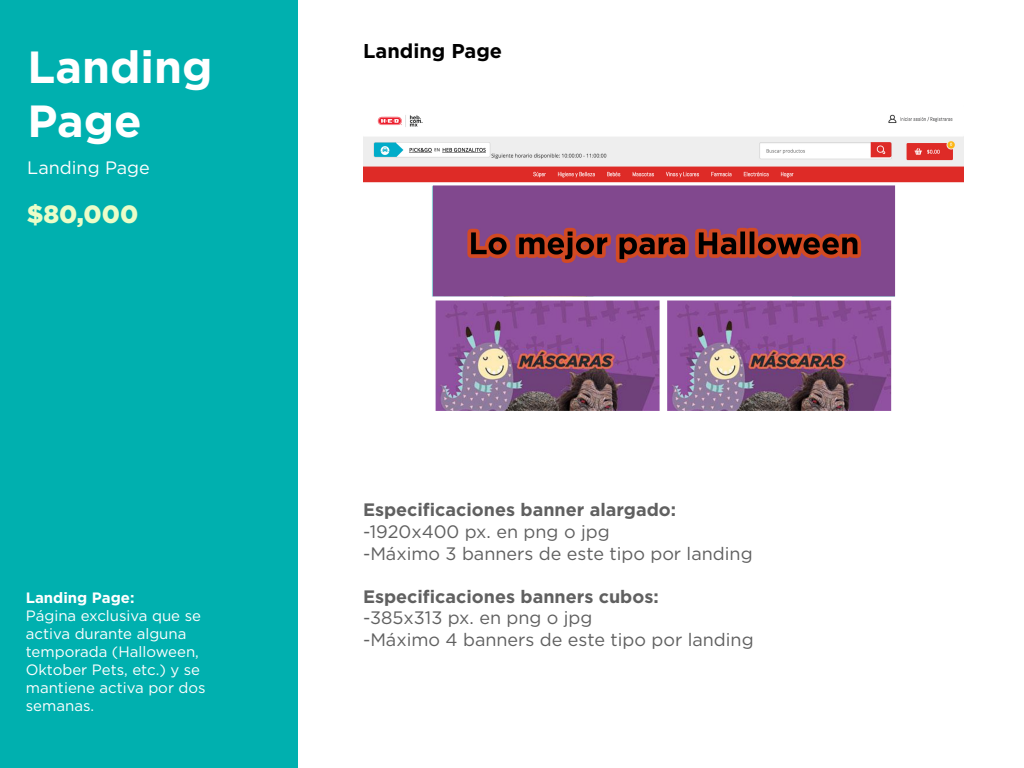
<style>
.page{position:relative;width:1024px;height:768px;background:#fff}
.page>*{position:absolute;margin:0;border:0;box-sizing:border-box;transform-origin:0 0}
.t1{font:700 45px/54px "Gotham HTF";color:#fff}
.t2{font:900 25px "Gotham HTF";color:#eafdc8}
.t3{font:700 20px "Gotham HTF";color:#000}
.t4{font:18px/21.6px "Gotham HTF";color:#606060}
.t5{font:700 18px "Gotham HTF";color:#606060}
.t6{font:18px "Gotham HTF";color:#fff}
.t7{font:15px/18px "Gotham HTF";color:#fff}
.t8{font:700 15px "Gotham HTF";color:#fff}
</style>
<div class="page">
<img style="left:363px;top:114px;width:601px;height:297px">
<div style="left:0;top:0;width:298px;height:768px;background:#00b0af"></div>
<h1 class="t1" style="left:28px;top:39px;width:186px">Landing<br>Page</h1>
<p class="t6" style="left:27px;top:158px;width:124px">Landing Page</p>
<h2 class="t2" style="left:27px;top:200px;width:113px">$80,000</h2>
<p class="t8" style="left:26px;top:589px;width:110px">Landing Page:</p>
<p class="t7" style="left:26px;top:606px;width:181px">Página exclusiva que se activa durante alguna temporada (Halloween,<br>Oktober Pets, etc.) y se mantiene activa por dos semanas.</p>
<p class="t3" style="left:363px;top:40px;width:140px">Landing Page</p>
<p class="t5" style="left:363px;top:500px;width:315px">Especificaciones banner alargado:</p>
<p class="t4" style="left:363px;top:521px;width:391px">-1920x400 px. en png o jpg<br>-Máximo 3 banners de este tipo por landing</p>
<p class="t5" style="left:363px;top:586px;width:297px">Especificaciones banners cubos:</p>
<p class="t4" style="left:363px;top:607px;width:392px">-385x313 px. en png o jpg<br>-Máximo 4 banners de este tipo por landing</p>
</div>
